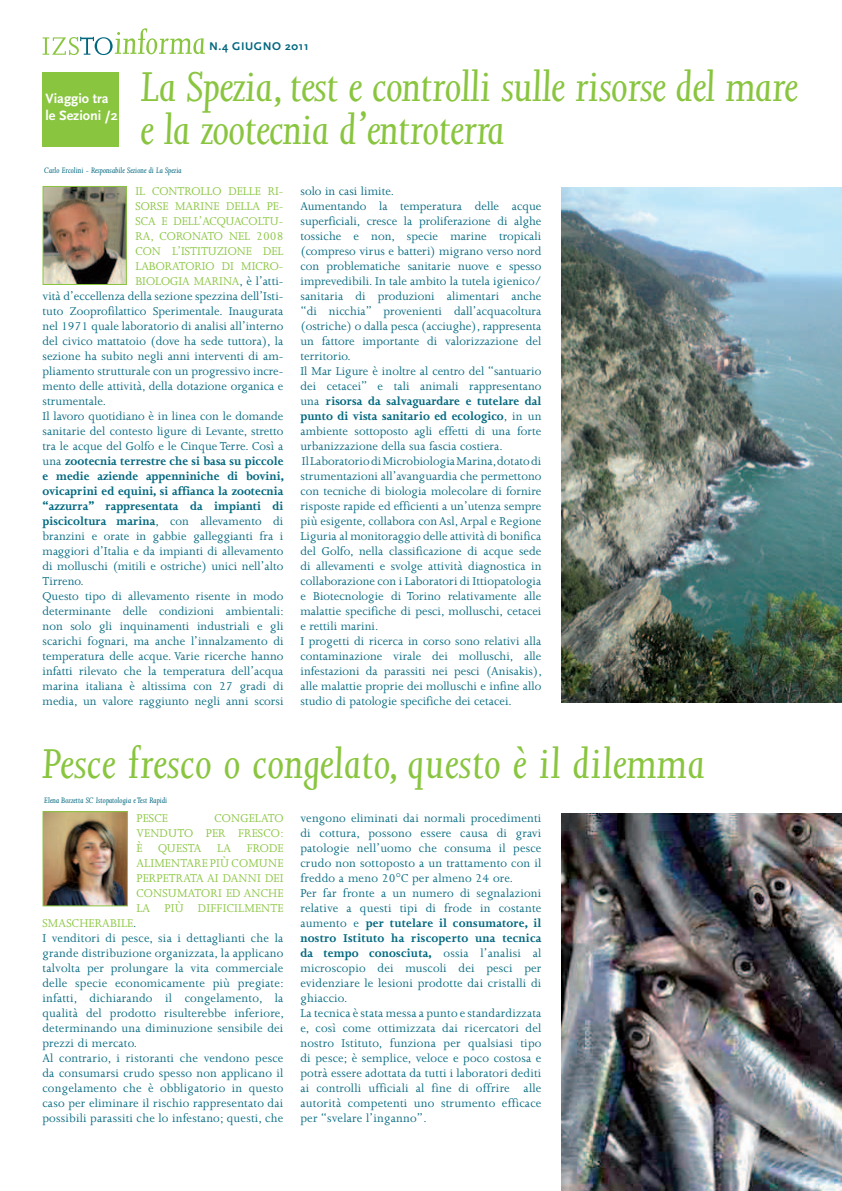
<style>
.page{position:relative;width:842px;height:1191px;background:#fff}
.page>*{position:absolute;margin:0;border:0;box-sizing:border-box;transform-origin:0 0}
.t1{font:italic 48px/43px "Joanna";letter-spacing:-.01em;color:#89c53f}
.t2{font:italic 48px "Joanna";letter-spacing:.01em;color:#89c53f}
.t3{font:700 14.1px/17px "Scala Sans";color:#fff}
.t4{font:13px/15px "Joanna";letter-spacing:.005em;color:#00677e}
.t5{font:13px "Joanna";letter-spacing:.005em;color:#89c53f}
.t6{font:700 11.7px "Scala Sans";color:#00677e}
.t7{font:italic 9px "Joanna";color:#00677e}
.s1{font-weight:700}
.s2{color:#89c53f}
</style>
<div class="page">
<svg style="left:43px;top:28px;width:162px;height:27px"></svg>
<div style="left:43px;top:72px;width:76px;height:75px;background:#89c53f"></div>
<img style="left:561px;top:187px;width:281px;height:515px">
<img style="left:45px;top:188px;width:80px;height:95px">
<div style="left:43px;top:186px;width:84px;height:99px;border:1px solid #89c53f"></div>
<img style="left:561px;top:813px;width:281px;height:378px">
<img style="left:45px;top:813px;width:81px;height:91px">
<div style="left:43px;top:811px;width:85px;height:95px;border:1px solid #89c53f"></div>
<p class="t3" style="left:46px;top:90px;width:74px">Viaggio tra le Sezioni /2</p>
<p class="t6" style="left:209px;top:40px;width:33px">n.4 GIUGNO</p>
<p class="t6" style="left:285px;top:40px;width:25px">2011</p>
<h1 class="t1" style="left:140px;top:66px;width:659px">La Spezia, test e controlli sulle risorse del mare e la zootecnia d’entroterra</h1>
<p class="t7" style="left:44px;top:165px;width:139px">Carlo Ercolini - Responsabile Sezione di La Spezia</p>
<p class="t5" style="left:135px;top:184px;width:26px">Il controllo</p>
<p class="t5" style="left:229px;top:184px;width:8px">delle</p>
<p class="t5" style="left:268px;top:184px;width:17px">ri -</p>
<p class="t5" style="left:135px;top:199px;width:8px">sorse</p>
<p class="t5" style="left:175px;top:199px;width:9px">marine</p>
<p class="t5" style="left:226px;top:199px;width:8px">della</p>
<p class="t5" style="left:267px;top:199px;width:18px">pe -</p>
<p class="t5" style="left:135px;top:214px;width:8px">sca</p>
<p class="t5" style="left:162px;top:214px;width:20px">e dell</p>
<p class="t5" style="left:199px;top:214px;width:13px">’acquacoltu</p>
<p class="t5" style="left:279px;top:214px;width:6px">-</p>
<p class="t5" style="left:135px;top:229px;width:34px">ra , coronato</p>
<p class="t5" style="left:229px;top:229px;width:8px">nel</p>
<p class="t5" style="left:256px;top:229px;width:29px">2008</p>
<p class="t5" style="left:135px;top:244px;width:10px">con</p>
<p class="t5" style="left:172px;top:244px;width:17px">l’istituzione</p>
<p class="t5" style="left:263px;top:244px;width:8px">del</p>
<p class="t5" style="left:135px;top:259px;width:29px">Laboratorio</p>
<p class="t5" style="left:222px;top:259px;width:38px">di Micro</p>
<p class="t5" style="left:279px;top:259px;width:6px">-</p>
<p class="t5" style="left:135px;top:274px;width:15px">biologia</p>
<p class="t5" style="left:194px;top:274px;width:19px">Marina</p>
<p class="t4" style="left:43px;top:274px;width:243px;text-indent:197px">, è l’atti&shy;vità d’eccellenza della sezione spezzina dell’Isti&shy;tuto Zooprofilattico Sperimentale. Inaugurata nel 1971 quale laboratorio di analisi all’interno del civico mattatoio (dove ha sede tuttora), la sezione ha subito negli anni interventi di am&shy;pliamento strutturale con un progressivo incre&shy;mento delle attività, della dotazione organica e strumentale.<br>Il lavoro quotidiano è in linea con le domande sanitarie del contesto ligure di Levante, stretto tra le acque del Golfo e le Cinque Terre. Così a una <span class="s1">zootecnia terrestre che si basa su piccole e medie aziende appenniniche di bovini, ovicaprini ed equini, si affianca la zootecnia “azzurra” rappresentata da impianti di piscicoltura marina</span>, con allevamento di branzini e orate in gabbie galleggianti fra i maggiori d’Italia e da impianti di allevamento di molluschi (mitili e ostriche) unici nell’alto Tirreno.<br>Questo tipo di allevamento risente in modo determinante delle condizioni ambientali: non solo gli inquinamenti industriali e gli scarichi fognari, ma anche l’innalzamento di temperatura delle acque. Varie ricerche hanno infatti rilevato che la temperatura dell’acqua marina italiana è altissima con 27 gradi di media, un valore raggiunto negli anni scorsi</p>
<p class="t4" style="left:300px;top:184px;width:243px">solo in casi limite.<br>Aumentando la temperatura delle acque superficiali, cresce la proliferazione di alghe tossiche e non, specie marine tropicali (compreso virus e batteri) migrano verso nord con problematiche sanitarie nuove e spesso imprevedibili. In tale ambito la tutela igienico/ sanitaria di produzioni alimentari anche “di nicchia” provenienti dall’acquacoltura (ostriche) o dalla pesca (acciughe), rappresenta un fattore importante di valorizzazione del territorio.<br>Il Mar Ligure è inoltre al centro del “santuario dei cetacei” e tali animali rappresentano una <span class="s1">risorsa da salvaguardare e tutelare dal punto di vista sanitario ed ecologico</span>, in un ambiente sottoposto agli effetti di una forte urbanizzazione della sua fascia costiera.<br>Il Laboratorio di Microbiologia Marina, dotato di strumentazioni all’avanguardia che permettono con tecniche di biologia molecolare di fornire risposte rapide ed efficienti a un’utenza sempre più esigente, collabora con Asl, Arpal e Regione Liguria al monitoraggio delle attività di bonifica del Golfo, nella classificazione di acque sede di allevamenti e svolge attività diagnostica in collaborazione con i Laboratori di Ittiopatologia e Biotecnologie di Torino relativamente alle malattie specifiche di pesci, molluschi, cetacei e rettili marini.<br>I progetti di ricerca in corso sono relativi alla contaminazione virale dei molluschi, alle infestazioni da parassiti nei pesci (Anisakis), alle malattie proprie dei molluschi e infine allo studio di patologie specifiche dei cetacei.</p>
<h1 class="t2" style="left:42px;top:738px;width:665px">Pesce fresco o congelato, questo è il dilemma</h1>
<p class="t7" style="left:44px;top:795px;width:125px">Elena Bozzetta SC Istopatologia e Test Rapidi</p>
<p class="t5" style="left:136px;top:811px;width:14px">Pesce</p>
<p class="t5" style="left:214px;top:811px;width:9px">congelato</p>
<p class="t5" style="left:136px;top:826px;width:9px">venduto</p>
<p class="t5" style="left:206px;top:826px;width:8px">per</p>
<p class="t5" style="left:238px;top:826px;width:8px">fresco</p>
<p class="t5" style="left:280px;top:826px;width:5px">:</p>
<p class="t5" style="left:136px;top:841px;width:7px">è</p>
<p class="t5" style="left:158px;top:841px;width:9px">questa</p>
<p class="t5" style="left:217px;top:841px;width:8px">la</p>
<p class="t5" style="left:247px;top:841px;width:9px">frode</p>
<p class="t5" style="left:136px;top:856px;width:9px">alimentare</p>
<p class="t5" style="left:210px;top:856px;width:32px">pi ù comune</p>
<p class="t5" style="left:136px;top:871px;width:8px">perpetrata</p>
<p class="t5" style="left:207px;top:871px;width:25px">ai danni</p>
<p class="t5" style="left:265px;top:871px;width:7px">dei</p>
<p class="t5" style="left:136px;top:886px;width:9px">consumatori</p>
<p class="t5" style="left:226px;top:886px;width:27px">ed anc</p>
<p class="t5" style="left:268px;top:886px;width:16px">he</p>
<p class="t5" style="left:136px;top:901px;width:8px">la</p>
<p class="t5" style="left:164px;top:901px;width:42px">pi ù difficilmente</p>
<p class="t5" style="left:42px;top:916px;width:9px">smasc</p>
<p class="t4" style="left:42px;top:915px;width:243px;text-indent:37px"><span class="s2">herabile</span> .<br>I venditori di pesce, sia i dettaglianti che la grande distribuzione organizzata, la applicano talvolta per prolungare la vita commerciale delle specie economicamente più pregiate: infatti, dichiarando il congelamento, la qualità del prodotto risulterebbe inferiore, determinando una diminuzione sensibile dei prezzi di mercato.<br>Al contrario, i ristoranti che vendono pesce da consumarsi crudo spesso non applicano il congelamento che è obbligatorio in questo caso per eliminare il rischio rappresentato dai possibili parassiti che lo infestano; questi, che</p>
<p class="t4" style="left:300px;top:810px;width:242px">vengono eliminati dai normali procedimenti di cottura, possono essere causa di gravi patologie nell’uomo che consuma il pesce crudo non sottoposto a un trattamento con il freddo a meno 20°C per almeno 24 ore.<br>Per far fronte a un numero di segnalazioni relative a questi tipi di frode in costante aumento e <span class="s1">per tutelare il consumatore, il nostro Istituto ha riscoperto una tecnica da tempo conosciuta,</span> ossia l’analisi al microscopio dei muscoli dei pesci per evidenziare le lesioni prodotte dai cristalli di ghiaccio.<br>La tecnica è stata messa a punto e standardizzata e, così come ottimizzata dai ricercatori del nostro Istituto, funziona per qualsiasi tipo di pesce; è semplice, veloce e poco costosa e potrà essere adottata da tutti i laboratori dediti ai controlli ufficiali al fine di offrire alle autorità competenti uno strumento efficace per “svelare l’inganno”.</p>
</div>
